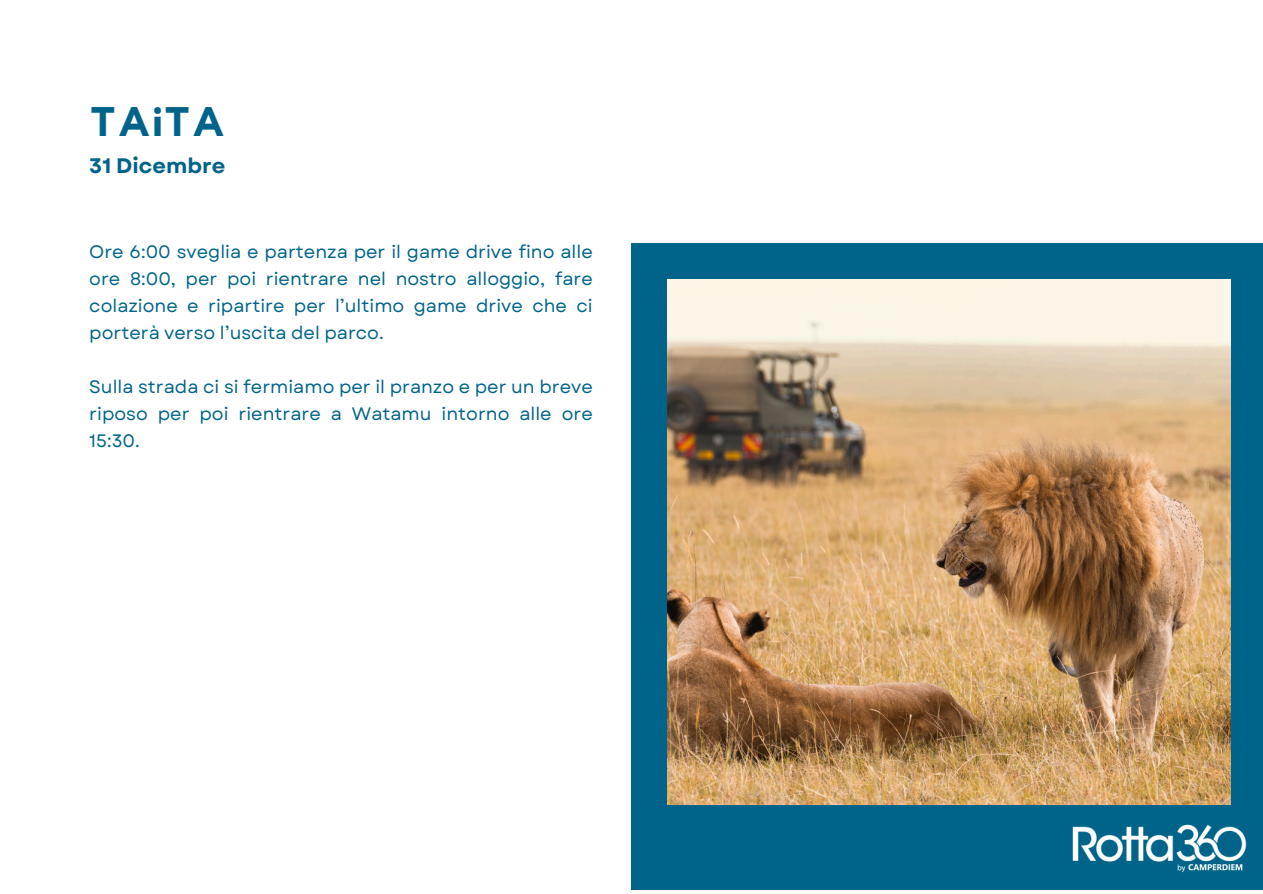
<style>
.page{position:relative;width:1263px;height:894px;background:#fff}
.page>*{position:absolute;margin:0;border:0;box-sizing:border-box;transform-origin:0 0}
.t1{font:40.5px "Colette";color:#00648a}
.t2{font:700 21px "Garet";color:#00648a}
.t3{font:18px/27px "Garet";color:#00648a;text-align:justify}
</style>
<div class="page">
<div style="left:631px;top:243px;width:632px;height:646px;background:#00648a"></div>
<img style="left:1072px;top:824px;width:175px;height:49px">
<img style="left:667px;top:279px;width:563px;height:525px">
<p class="t1" style="left:89px;top:96px;width:138px">Taita</p>
<h2 class="t2" style="left:89px;top:150px;width:138px">31 Dicembre</h2>
<p class="t3" style="left:89px;top:238px;width:505px">Ore 6:00 sveglia e partenza per il game drive fino alle ore 8:00, per poi rientrare nel nostro alloggio, fare colazione e ripartire per l’ultimo game drive che ci porterà verso l’uscita del parco.</p>
<p class="t3" style="left:89px;top:373px;width:505px">Sulla strada ci si fermiamo per il pranzo e per un breve riposo per poi rientrare a Watamu intorno alle ore 15:30.</p>
</div>
